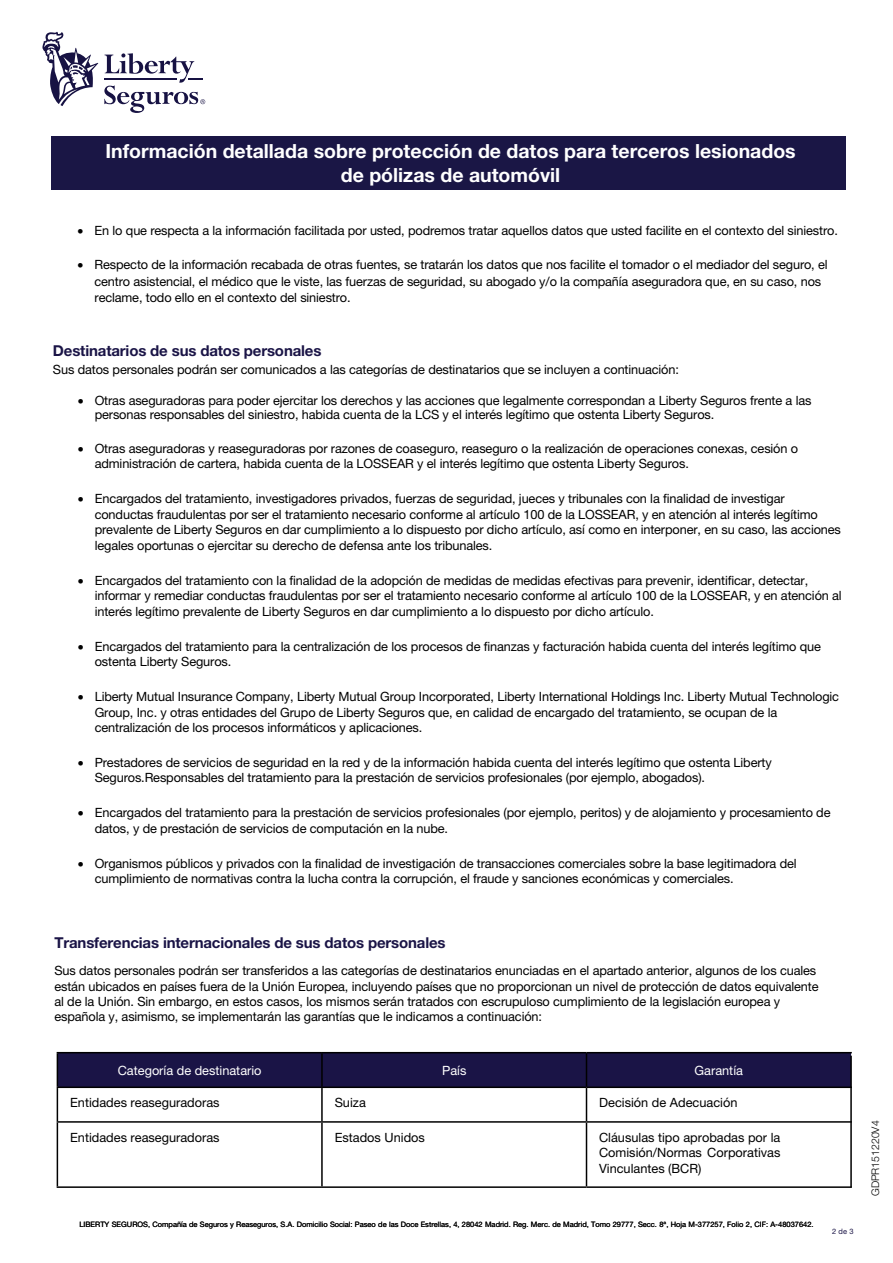
<style>
.page{position:relative;width:893px;height:1263px;background:#fff}
.page>*{position:absolute;margin:0;border:0;box-sizing:border-box;transform-origin:0 0}
.t1{font:700 19.5px/23.4px "Helvetica Neue LT Std";color:#fff;text-align:center}
.t2{font:700 15px "Helvetica Neue";letter-spacing:-.01em;color:#1a1446}
.t3{font:12.75px/15.5px "Helvetica Neue LT Std";letter-spacing:-.01em;color:#000}
.t4{font:12.75px "Helvetica Neue LT Std";color:#fff}
.t5{font:300 10.5px "Helvetica Neue LT Std";color:#000}
.t6{font:7.5px "Helvetica Neue LT Std";color:#000}
.t7{font:7.5px "Helvetica Neue LT Std";color:#1a1446}
</style>
<div class="page">
<svg style="left:42px;top:32px;width:163px;height:81px"></svg>
<div style="left:58px;top:1053px;width:793px;height:33px;background:#1a1446"></div>
<hr style="left:57px;top:1052px;width:265px;height:1px;background:#000">
<hr style="left:57px;top:1053px;width:1px;height:33px;background:#000">
<hr style="left:322px;top:1052px;width:264px;height:1px;background:#000">
<hr style="left:321px;top:1053px;width:2px;height:33px;background:#000">
<hr style="left:586px;top:1052px;width:266px;height:1px;background:#000">
<hr style="left:586px;top:1053px;width:1px;height:33px;background:#000">
<hr style="left:850px;top:1056px;width:2px;height:131px;background:#000">
<hr style="left:57px;top:1086px;width:265px;height:2px;background:#000">
<hr style="left:57px;top:1088px;width:1px;height:33px;background:#000">
<hr style="left:322px;top:1086px;width:264px;height:2px;background:#000">
<hr style="left:321px;top:1088px;width:2px;height:33px;background:#000">
<hr style="left:586px;top:1086px;width:266px;height:2px;background:#000">
<hr style="left:586px;top:1088px;width:1px;height:33px;background:#000">
<hr style="left:57px;top:1121px;width:265px;height:2px;background:#000">
<hr style="left:57px;top:1123px;width:1px;height:63px;background:#000">
<hr style="left:322px;top:1121px;width:264px;height:2px;background:#000">
<hr style="left:321px;top:1123px;width:2px;height:63px;background:#000">
<hr style="left:586px;top:1121px;width:266px;height:2px;background:#000">
<hr style="left:586px;top:1123px;width:1px;height:63px;background:#000">
<hr style="left:57px;top:1186px;width:265px;height:2px;background:#000">
<hr style="left:322px;top:1186px;width:264px;height:2px;background:#000">
<hr style="left:586px;top:1186px;width:266px;height:2px;background:#000">
<div style="left:51px;top:136px;width:795px;height:54px;background:#1a1645"></div>
<h1 class="t1" style="left:105px;top:139px;width:692px">Información detallada sobre protección de datos para terceros lesionados de pólizas de automóvil</h1>
<p class="t3" style="left:78px;top:223px;width:762px">• En lo que respecta a la información facilitada por usted, podremos tratar aquellos datos que usted facilite en el contexto del siniestro.</p>
<p class="t3" style="left:95px;top:256px;width:735px;line-height:16.6px;text-indent:-17px">• Respecto de la información recabada de otras fuentes, se tratarán los datos que nos facilite el tomador o el mediador del seguro, el centro asistencial, el médico que le viste, las fuerzas de seguridad, su abogado y/o la compañía aseguradora que, en su caso, nos reclame, todo ello en el contexto del siniestro.</p>
<p class="t2" style="left:53px;top:341px;width:270px">Destinatarios de sus datos personales</p>
<p class="t3" style="left:53px;top:362px;width:627px">Sus datos personales podrán ser comunicados a las categorías de destinatarios que se incluyen a continuación:</p>
<p class="t3" style="left:95px;top:394px;width:718px;line-height:14px;text-indent:-17px">• Otras aseguradoras para poder ejercitar los derechos y las acciones que legalmente correspondan a Liberty Seguros frente a las personas responsables del siniestro, habida cuenta de la LCS y el interés legítimo que ostenta Liberty Seguros.</p>
<p class="t3" style="left:95px;top:440px;width:705px;text-indent:-17px">• Otras aseguradoras y reaseguradoras por razones de coaseguro, reaseguro o la realización de operaciones conexas, cesión o administración de cartera, habida cuenta de la LOSSEAR y el interés legítimo que ostenta Liberty Seguros.</p>
<p class="t3" style="left:95px;top:491px;width:748px;text-indent:-17px">• Encargados del tratamiento, investigadores privados, fuerzas de seguridad, jueces y tribunales con la finalidad de investigar conductas fraudulentas por ser el tratamiento necesario conforme al artículo 100 de la LOSSEAR, y en atención al interés legítimo prevalente de Liberty Seguros en dar cumplimiento a lo dispuesto por dicho artículo, así como en interponer, en su caso, las acciones legales oportunas o ejercitar su derecho de defensa ante los tribunales.</p>
<p class="t3" style="left:95px;top:572px;width:749px;text-indent:-17px">• Encargados del tratamiento con la finalidad de la adopción de medidas de medidas efectivas para prevenir, identificar, detectar, informar y remediar conductas fraudulentas por ser el tratamiento necesario conforme al artículo 100 de la LOSSEAR, y en atención al interés legítimo prevalente de Liberty Seguros en dar cumplimiento a lo dispuesto por dicho artículo.</p>
<p class="t3" style="left:95px;top:638px;width:728px;text-indent:-17px">• Encargados del tratamiento para la centralización de los procesos de finanzas y facturación habida cuenta del interés legítimo que ostenta Liberty Seguros.</p>
<p class="t3" style="left:95px;top:688px;width:746px;text-indent:-17px">• Liberty Mutual Insurance Company, Liberty Mutual Group Incorporated, Liberty International Holdings Inc. Liberty Mutual Technologic<br>Group, Inc. y otras entidades del Grupo de Liberty Seguros que, en calidad de encargado del tratamiento, se ocupan de la centralización de los procesos informáticos y aplicaciones.</p>
<p class="t3" style="left:95px;top:754px;width:678px;text-indent:-17px">• Prestadores de servicios de seguridad en la red y de la información habida cuenta del interés legítimo que ostenta Liberty<br>Seguros.Responsables del tratamiento para la prestación de servicios profesionales (por ejemplo, abogados).</p>
<p class="t3" style="left:95px;top:805px;width:737px;text-indent:-17px">• Encargados del tratamiento para la prestación de servicios profesionales (por ejemplo, peritos) y de alojamiento y procesamiento de datos, y de prestación de servicios de computación en la nube.</p>
<p class="t3" style="left:95px;top:855px;width:703px;text-indent:-17px">• Organismos públicos y privados con la finalidad de investigación de transacciones comerciales sobre la base legitimadora del cumplimiento de normativas contra la lucha contra la corrupción, el fraude y sanciones económicas y comerciales.</p>
<p class="t2" style="left:54px;top:933px;width:393px">Transferencias internacionales de sus datos personales</p>
<p class="t3" style="left:54px;top:963px;width:766px">Sus datos personales podrán ser transferidos a las categorías de destinatarios enunciadas en el apartado anterior, algunos de los cuales están ubicados en países fuera de la Unión Europea, incluyendo países que no proporcionan un nivel de protección de datos equivalente al de la Unión. Sin embargo, en estos casos, los mismos serán tratados con escrupuloso cumplimiento de la legislación europea y española y, asimismo, se implementarán las garantías que le indicamos a continuación:</p>
<p class="t4" style="left:118px;top:1062px;width:145px">Categoría de destinatario</p>
<p class="t4" style="left:442px;top:1062px;width:26px">País</p>
<p class="t4" style="left:695px;top:1062px;width:50px">Garantía</p>
<p class="t3" style="left:70px;top:1095px;width:151px">Entidades reaseguradoras</p>
<p class="t3" style="left:335px;top:1095px;width:33px">Suiza</p>
<p class="t3" style="left:599px;top:1095px;width:140px">Decisión de Adecuación</p>
<p class="t3" style="left:70px;top:1129px;width:151px">Entidades reaseguradoras</p>
<p class="t3" style="left:335px;top:1129px;width:92px">Estados Unidos</p>
<p class="t3" style="left:599px;top:1130px;width:183px;text-align:justify">Cláusulas tipo aprobadas por la Comisión/Normas Corporativas Vinculantes (BCR)</p>
<p class="t6" style="left:79px;top:1220px;width:736px">LIBERTY SEGUROS, Compañía de Seguros y Reaseguros, S.A. Domicilio Social: Paseo de las Doce Estrellas, 4, 28042 Madrid. Reg. Merc. de Madrid, Tomo 29777, Secc. 8ª, Hoja M-377257, Folio 2, CIF: A-48037642.</p>
<p class="t7" style="left:832px;top:1227px;width:23px">2 de 3</p>
<p class="t5" style="left:869px;top:1196px;width:77px;rotate:-90deg">GDPR151220V4</p>
</div>
